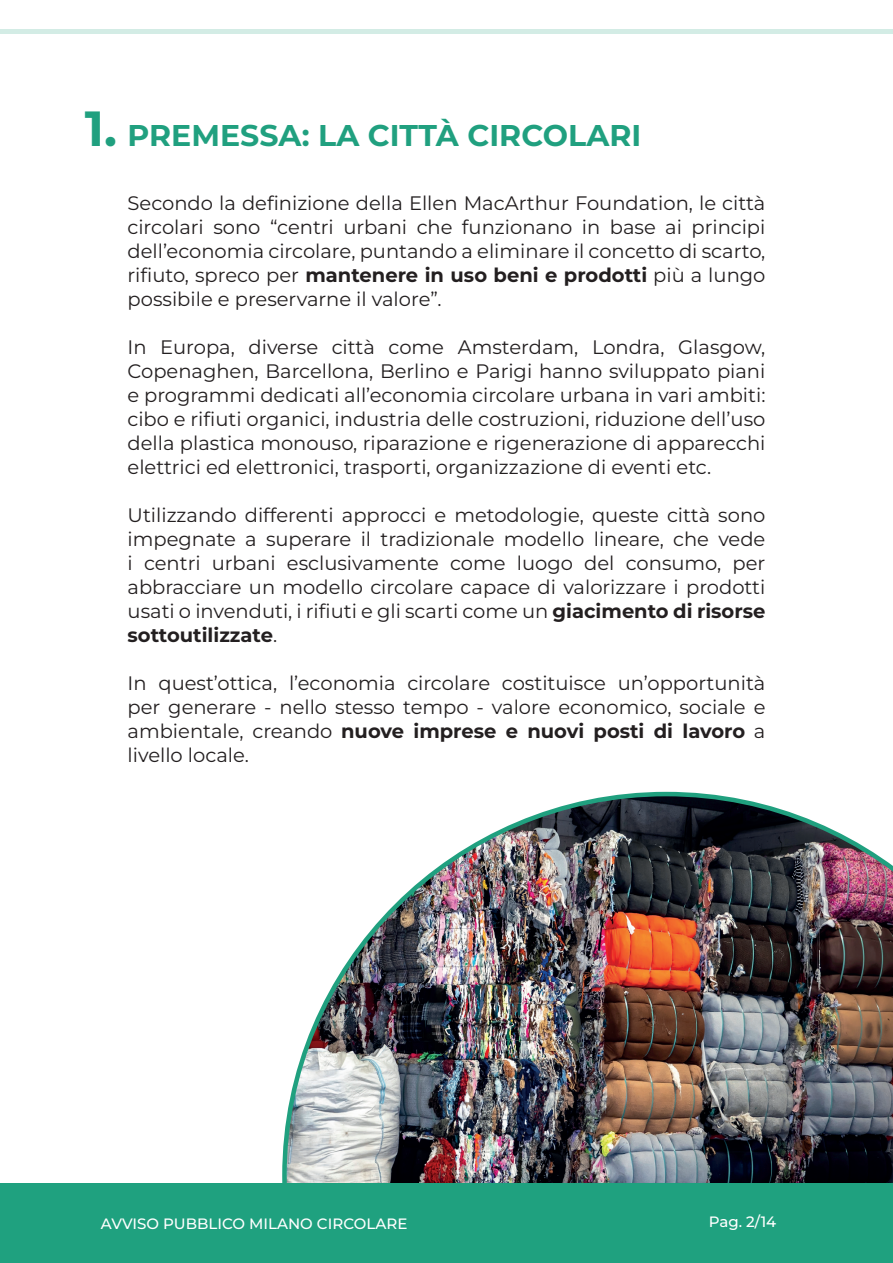
<style>
.page{position:relative;width:893px;height:1263px;background:#fff}
.page>*{position:absolute;margin:0;border:0;box-sizing:border-box;transform-origin:0 0}
.t1{font:700 49.35px "Montserrat";color:#20a07f}
.t2{font:700 30px "Montserrat";color:#20a07f}
.t3{font:19.5px/24px "Montserrat";color:#231f20;text-align:justify}
.t4{font:500 15px "Montserrat";color:#fff}
.s1{font-weight:700}
</style>
<div class="page">
<img style="left:282px;top:792px;width:611px;height:391px">
<div style="left:0;top:1183px;width:893px;height:80px;background:#1fa17f"></div>
<div style="left:0;top:29px;width:893px;height:5px;background:#d3ece5"></div>
<h1 class="t1" style="left:85px;top:93px;width:34px">1.</h1>
<h2 class="t2" style="left:128px;top:114px;width:515px">PREMESSA: LA CITTÀ CIRCOLARI</h2>
<p class="t3" style="left:128px;top:191px;width:639px">Secondo la definizione della Ellen MacArthur Foundation, le città circolari sono “centri urbani che funzionano in base ai principi dell’economia circolare, puntando a eliminare il concetto di scarto, rifiuto, spreco per <span class="s1">mantenere in uso beni e prodotti</span> più a lungo possibile e preservarne il valore”.</p>
<p class="t3" style="left:128px;top:335px;width:639px">In Europa, diverse città come Amsterdam, Londra, Glasgow, Copenaghen, Barcellona, Berlino e Parigi hanno sviluppato piani e programmi dedicati all’economia circolare urbana in vari ambiti: cibo e rifiuti organici, industria delle costruzioni, riduzione dell’uso della plastica monouso, riparazione e rigenerazione di apparecchi elettrici ed elettronici, trasporti, organizzazione di eventi etc.</p>
<p class="t3" style="left:128px;top:503px;width:639px">Utilizzando differenti approcci e metodologie, queste città sono impegnate a superare il tradizionale modello lineare, che vede i centri urbani esclusivamente come luogo del consumo, per abbracciare un modello circolare capace di valorizzare i prodotti usati o invenduti, i rifiuti e gli scarti come un <span class="s1">giacimento di risorse sottoutilizzate</span>.</p>
<p class="t3" style="left:128px;top:671px;width:639px">In quest’ottica, l’economia circolare costituisce un’opportunità per generare - nello stesso tempo - valore economico, sociale e ambientale, creando <span class="s1">nuove imprese e nuovi posti di lavoro</span> a livello locale.</p>
<p class="t4" style="left:101px;top:1213px;width:308px">AVVISO PUBBLICO MILANO CIRCOLARE</p>
<p class="t4" style="left:709px;top:1212px;width:69px">Pag. 2/14</p>
</div>
